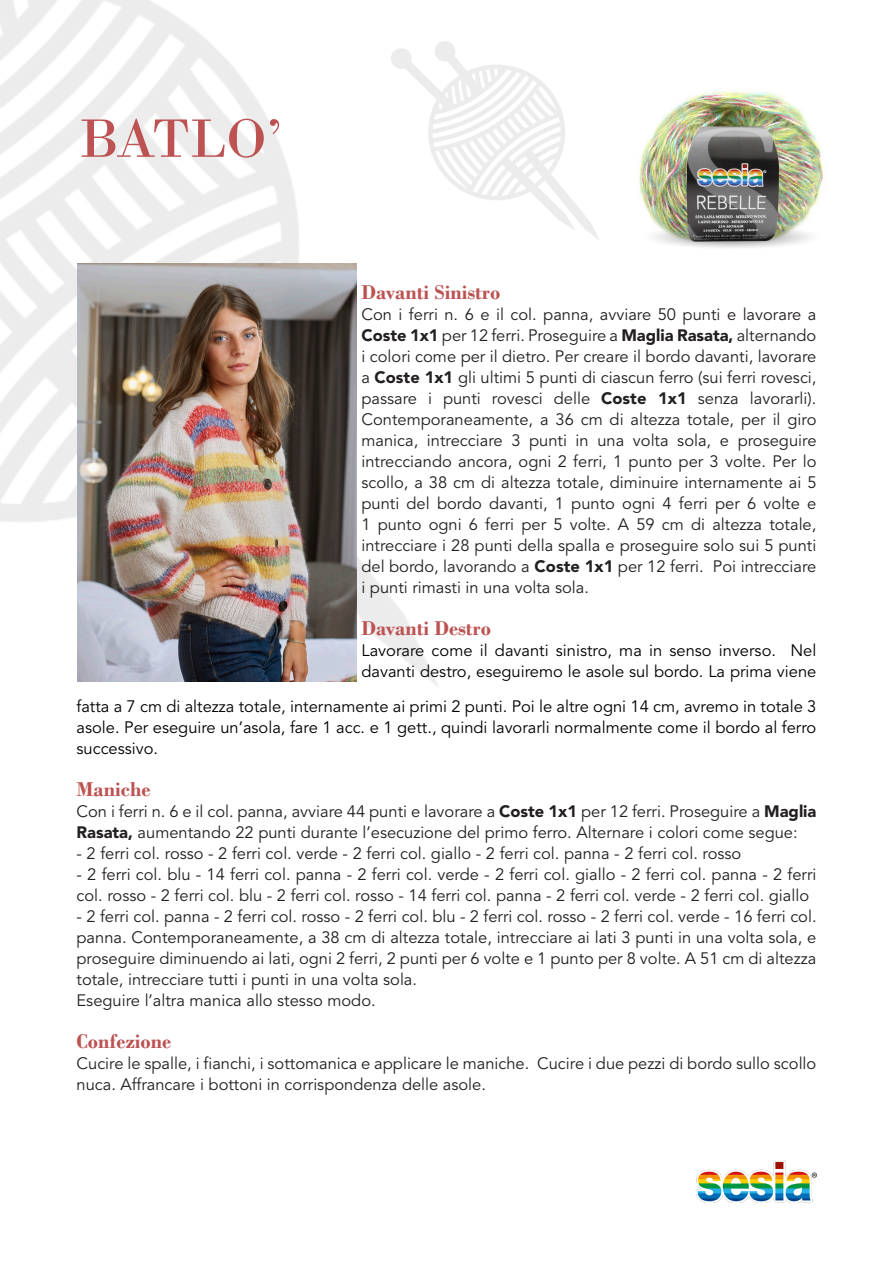
<style>
.page{position:relative;width:893px;height:1263px;background:#fff}
.page>*{position:absolute;margin:0;border:0;box-sizing:border-box;transform-origin:0 0}
.t1{font:57px "Bodoni";letter-spacing:-.03em;color:#bc5252}
.t2{font:700 21px "Bodoni";color:#bc5252}
.t3{font:16.5px/21px "Avenir LT Std";color:#231f20}
.t4{font:16.5px/21px "Avenir LT Std";color:#000}
.s1{font-weight:900}
</style>
<div class="page">
<img style="left:0;top:0;width:438px;height:686px">
<img style="left:639px;top:91px;width:185px;height:157px">
<img style="left:389px;top:40px;width:210px;height:202px">
<img style="left:697px;top:1161px;width:119px;height:41px">
<img style="left:78px;top:264px;width:278px;height:417px">
<p class="t1" style="left:79px;top:105px;width:205px">BATLO’</p>
<p class="t2" style="left:361px;top:280px;width:141px">Davanti Sinistro</p>
<p class="t3" style="left:361px;top:304px;width:457px;text-align:justify">Con i ferri n. 6 e il col. panna, avviare 50 punti e lavorare a <span class="s1">Coste 1x1</span> per 12 ferri. Proseguire a <span class="s1">Maglia Rasata,</span> alternando i colori come per il dietro. Per creare il bordo davanti, lavorare a <span class="s1">Coste 1x1</span> gli ultimi 5 punti di ciascun ferro (sui ferri rovesci, passare i punti rovesci delle <span class="s1">Coste 1x1</span> senza lavorarli).<br>Contemporaneamente, a 36 cm di altezza totale, per il giro manica, intrecciare 3 punti in una volta sola, e proseguire intrecciando ancora, ogni 2 ferri, 1 punto per 3 volte. Per lo scollo, a 38 cm di altezza totale, diminuire internamente ai 5 punti del bordo davanti, 1 punto ogni 4 ferri per 6 volte e 1 punto ogni 6 ferri per 5 volte. A 59 cm di altezza totale, intrecciare i 28 punti della spalla e proseguire solo sui 5 punti del bordo, lavorando a <span class="s1">Coste 1x1</span> per 12 ferri. Poi intrecciare i punti rimasti in una volta sola.</p>
<p class="t2" style="left:361px;top:616px;width:131px">Davanti Destro</p>
<p class="t4" style="left:361px;top:640px;width:456px">Lavorare come il davanti sinistro, ma in senso inverso. Nel davanti destro, eseguiremo le asole sul bordo. La prima viene</p>
<p class="t4" style="left:77px;top:696px;width:741px;text-align:justify">fatta a 7 cm di altezza totale, internamente ai primi 2 punti. Poi le altre ogni 14 cm, avremo in totale 3 asole. Per eseguire un’asola, fare 1 acc. e 1 gett., quindi lavorarli normalmente come il bordo al ferro successivo.</p>
<p class="t2" style="left:77px;top:777px;width:75px">Maniche</p>
<p class="t3" style="left:77px;top:801px;width:741px">Con i ferri n. 6 e il col. panna, avviare 44 punti e lavorare a <span class="s1">Coste 1x1</span> per 12 ferri. Proseguire a <span class="s1">Maglia<br>Rasata,</span> aumentando 22 punti durante l’esecuzione del primo ferro. Alternare i colori come segue:</p>
<p class="t3" style="left:77px;top:843px;width:666px">- 2 ferri col. rosso - 2 ferri col. verde - 2 ferri col. giallo - 2 ferri col. panna - 2 ferri col. rosso</p>
<p class="t3" style="left:77px;top:864px;width:741px">- 2 ferri col. blu - 14 ferri col. panna - 2 ferri col. verde - 2 ferri col. giallo - 2 ferri col. panna - 2 ferri col. rosso - 2 ferri col. blu - 2 ferri col. rosso - 14 ferri col. panna - 2 ferri col. verde - 2 ferri col. giallo</p>
<p class="t3" style="left:77px;top:906px;width:742px;text-align:justify">- 2 ferri col. panna - 2 ferri col. rosso - 2 ferri col. blu - 2 ferri col. rosso - 2 ferri col. verde - 16 ferri col. panna. Contemporaneamente, a 38 cm di altezza totale, intrecciare ai lati 3 punti in una volta sola, e proseguire diminuendo ai lati, ogni 2 ferri, 2 punti per 6 volte e 1 punto per 8 volte. A 51 cm di altezza totale, intrecciare tutti i punti in una volta sola.</p>
<p class="t3" style="left:77px;top:990px;width:301px">Eseguire l’altra manica allo stesso modo.</p>
<p class="t2" style="left:77px;top:1029px;width:96px">Confezione</p>
<p class="t3" style="left:77px;top:1053px;width:741px">Cucire le spalle, i fianchi, i sottomanica e applicare le maniche. Cucire i due pezzi di bordo sullo scollo nuca. Affrancare i bottoni in corrispondenza delle asole.</p>
</div>
